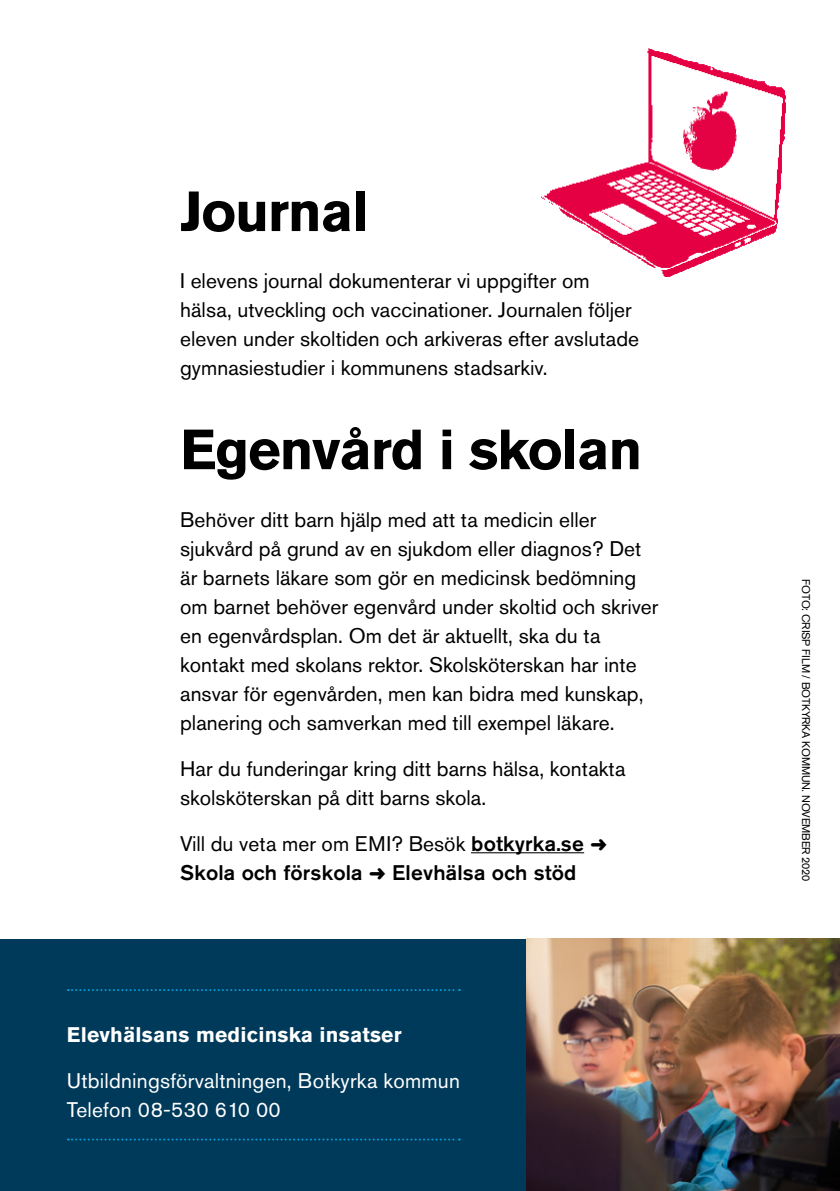
<style>
.page{position:relative;width:840px;height:1191px;background:#fff}
.page>*{position:absolute;margin:0;border:0;box-sizing:border-box;transform-origin:0 0}
.t1{font:700 56px "Akzidenz Grotesk Std";letter-spacing:-.02em;color:#000}
.Brödtext{font:21px/29px "Akzidenz Grotesk Std";color:#000}
.Brödtext-2{font:500 21px/29px "Akzidenz Grotesk Std";letter-spacing:.01em;color:#000}
.Brödtext-3{font:21px "Akzidenz Grotesk Std";letter-spacing:.01em;color:#fff}
.t2{font:700 21px "Akzidenz Grotesk Std";letter-spacing:.01em;color:#fff}
.t3{font:11px "Akzidenz Grotesk";letter-spacing:-.02em;color:#000}
.s1{font-weight:400}
</style>
<div class="page">
<div style="left:0;top:939px;width:526px;height:252px;background:#003a5a"></div>
<svg style="left:68px;top:989px;width:391px;height:2px"></svg>
<svg style="left:68px;top:1138px;width:391px;height:2px"></svg>
<hr style="left:471px;top:852px;width:113px;height:1px;background:#000">
<img style="left:526px;top:938px;width:313px;height:253px">
<img style="left:541px;top:48px;width:245px;height:229px">
<img style="left:673px;top:76px;width:74px;height:108px">
<h1 class="t1" style="left:180px;top:179px;width:190px">Journal</h1>
<p class="Brödtext" style="left:180px;top:266px;width:460px">I elevens journal dokumenterar vi uppgifter om hälsa, utveckling och vaccinationer. Journalen följer eleven under skoltiden och arkiveras efter avslutade gymnasiestudier i kommunens stadsarkiv.</p>
<h1 class="t1" style="left:180px;top:417px;width:463px">Egenvård i skolan</h1>
<p class="Brödtext" style="left:180px;top:504px;width:479px">Behöver ditt barn hjälp med att ta medicin eller sjukvård på grund av en sjukdom eller diagnos? Det är barnets läkare som gör en medicinsk bedömning om barnet behöver egenvård under skoltid och skriver en egenvårdsplan. Om det är aktuellt, ska du ta kontakt med skolans rektor. Skolsköterskan har inte ansvar för egenvården, men kan bidra med kunskap, planering och samverkan med till exempel läkare.</p>
<p class="Brödtext" style="left:180px;top:753px;width:446px">Har du funderingar kring ditt barns hälsa, kontakta skolsköterskan på ditt barns skola.</p>
<p class="Brödtext-2" style="left:180px;top:828px;width:428px"><span class="s1">Vill du veta mer om EMI? Besök</span> botkyrka.se ➜<br>Skola och förskola ➜ Elevhälsa och stöd</p>
<h2 class="t2" style="left:67px;top:1022px;width:336px">Elevhälsans medicinska insatser</h2>
<p class="Brödtext-3" style="left:67px;top:1068px;width:394px">Utbildningsförvaltningen, Botkyrka kommun</p>
<p class="Brödtext-3" style="left:67px;top:1097px;width:215px">Telefon 08-530 610 00</p>
<p class="t3" style="left:811px;top:579px;width:304px;rotate:90deg">FOTO: CRISP FILM / BOTKYRKA KOMMUN. NOVEMBER 2020</p>
</div>
